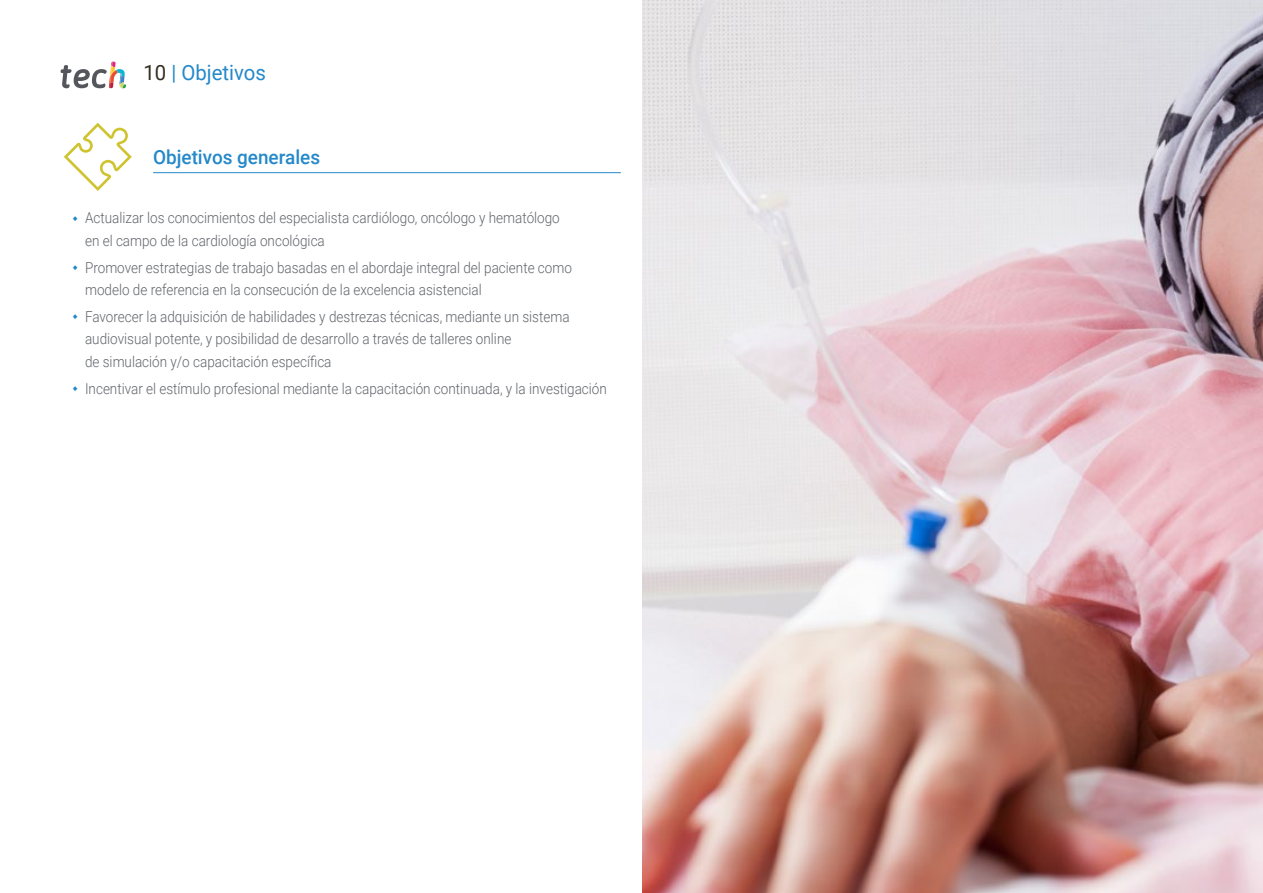
<style>
.page{position:relative;width:1263px;height:893px;background:#fff}
.page>*{position:absolute;margin:0;border:0;box-sizing:border-box;transform-origin:0 0}
.t1{font:21px "Roboto";color:#2488c9}
.t2{font:500 19.5px "Roboto";color:#2488c9}
.t3{font:300 15px/22.5px "Roboto";color:#61646a;scale:.9 1}
.s1{color:#312e20}
.s2{color:#2588c9}
</style>
<div class="page">
<img style="left:642px;top:0;width:621px;height:893px">
<svg style="left:61px;top:62px;width:65px;height:27px"></svg>
<hr style="left:153px;top:172px;width:468px;height:1px;background:#2488c9">
<svg style="left:64px;top:123px;width:68px;height:68px"></svg>
<h1 class="t1" style="left:144px;top:57px;width:124px"><span class="s1">10</span> <span class="s2">|</span> Objetivos</h1>
<h2 class="t2" style="left:153px;top:144px;width:169px">Objetivos generales</h2>
<p class="t3" style="left:85px;top:206px;width:529px">Actualizar los conocimientos del especialista cardiólogo, oncólogo y hematólogo en el campo de la cardiología oncológica</p>
<p class="t3" style="left:85px;top:255px;width:542px">Promover estrategias de trabajo basadas en el abordaje integral del paciente como modelo de referencia en la consecución de la excelencia asistencial</p>
<p class="t3" style="left:85px;top:305px;width:540px">Favorecer la adquisición de habilidades y destrezas técnicas, mediante un sistema audiovisual potente, y posibilidad de desarrollo a través de talleres online<br>de simulación y/o capacitación específica</p>
<p class="t3" style="left:85px;top:376px;width:581px">Incentivar el estímulo profesional mediante la capacitación continuada, y la investigación</p>
</div>
